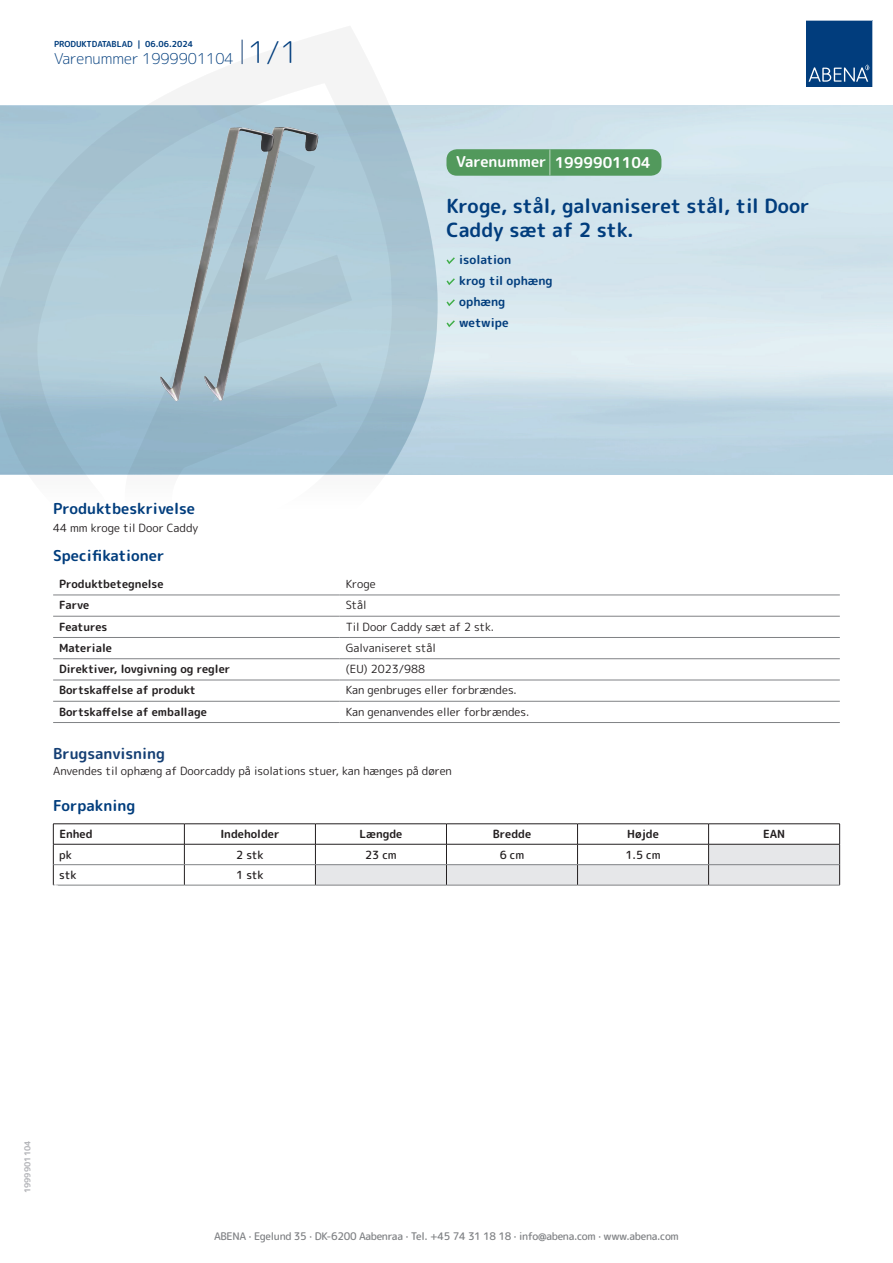
<style>
.page{position:relative;width:893px;height:1263px;background:#fff}
.page>*{position:absolute;margin:0;border:0;box-sizing:border-box;transform-origin:0 0}
.t1{font:700 19.5px/24px "Rounded Mplus 1 c";color:#013d7d}
.t2{font:700 15px "Rounded Mplus 1 c";color:#013d7d}
.t3{font:300 15px "Rounded Mplus 1 c";color:#013d7d}
.t4{font:700 15px "Rounded Mplus 1 c";color:#fff}
.t5{font:700 15px "Rounded Mplus 1 c";color:#153f74}
.t6{font:700 12px/21px "Rounded Mplus 1 c";color:#013d7d}
.t7{font:11.25px "Rounded Mplus 1 c";color:#231f20}
.t8{font:700 11.25px "Rounded Mplus 1 c";color:#231f20}
.t9{font:500 11.25px "Rounded Mplus 1 c";color:#231f20}
.t10{font:500 10.5px "Rounded Mplus 1 c";letter-spacing:-.03em;color:#808285}
.t11{font:700 10.5px "Rounded Mplus 1 c";color:#fff}
.t12{font:700 8.25px "Rounded Mplus 1 c";color:#013d7d}
.t13{font:700 8.25px "Rounded Mplus 1 c";color:#b2b3b7}
.s1{font-size:30px}
.s2{font-size:25.5px}
</style>
<div class="page">
<svg style="left:0;top:26px;width:439px;height:569px"></svg>
<svg style="left:0;top:106px;width:438px;height:368px;background:#a7c4d3"></svg>
<svg style="left:242px;top:40px;width:1px;height:24px"></svg>
<svg style="left:806px;top:20px;width:67px;height:67px;background:#144b86"></svg>
<img style="left:159px;top:127px;width:160px;height:275px">
<hr style="left:53px;top:595px;width:287px;height:1px;background:#808285">
<hr style="left:340px;top:595px;width:500px;height:1px;background:#808285">
<hr style="left:53px;top:616px;width:287px;height:1px;background:#808285">
<hr style="left:340px;top:616px;width:500px;height:1px;background:#808285">
<hr style="left:53px;top:637px;width:287px;height:1px;background:#808285">
<hr style="left:340px;top:637px;width:500px;height:1px;background:#808285">
<hr style="left:53px;top:658px;width:287px;height:1px;background:#808285">
<hr style="left:340px;top:658px;width:500px;height:1px;background:#808285">
<hr style="left:53px;top:680px;width:287px;height:1px;background:#808285">
<hr style="left:340px;top:680px;width:500px;height:1px;background:#808285">
<hr style="left:53px;top:701px;width:287px;height:1px;background:#808285">
<hr style="left:340px;top:701px;width:500px;height:1px;background:#808285">
<hr style="left:53px;top:722px;width:287px;height:1px;background:#808285">
<hr style="left:340px;top:722px;width:500px;height:1px;background:#808285">
<hr style="left:53px;top:823px;width:131px;height:1px;background:#231f20">
<hr style="left:184px;top:823px;width:131px;height:1px;background:#231f20">
<hr style="left:315px;top:823px;width:131px;height:1px;background:#231f20">
<hr style="left:446px;top:823px;width:131px;height:1px;background:#231f20">
<hr style="left:577px;top:823px;width:132px;height:1px;background:#231f20">
<hr style="left:709px;top:823px;width:131px;height:1px;background:#231f20">
<hr style="left:53px;top:844px;width:131px;height:1px;background:#231f20">
<hr style="left:184px;top:844px;width:131px;height:1px;background:#231f20">
<svg style="left:53px;top:824px;width:1px;height:61px"></svg>
<svg style="left:184px;top:824px;width:1px;height:61px"></svg>
<svg style="left:315px;top:824px;width:525px;height:61px"></svg>
<hr style="left:54px;top:864px;width:130px;height:1px;background:#808285">
<hr style="left:184px;top:864px;width:131px;height:1px;background:#808285">
<hr style="left:315px;top:864px;width:131px;height:1px;background:#808285">
<hr style="left:446px;top:864px;width:131px;height:1px;background:#808285">
<hr style="left:577px;top:864px;width:132px;height:1px;background:#808285">
<hr style="left:709px;top:864px;width:130px;height:1px;background:#808285">
<hr style="left:53px;top:885px;width:131px;height:1px;background:#808285">
<hr style="left:184px;top:885px;width:131px;height:1px;background:#808285">
<hr style="left:315px;top:885px;width:131px;height:1px;background:#808285">
<hr style="left:446px;top:885px;width:131px;height:1px;background:#808285">
<hr style="left:577px;top:885px;width:132px;height:1px;background:#808285">
<hr style="left:709px;top:885px;width:131px;height:1px;background:#808285">
<svg style="left:446px;top:257px;width:9px;height:7px"></svg>
<svg style="left:446px;top:278px;width:9px;height:7px"></svg>
<svg style="left:446px;top:299px;width:9px;height:7px"></svg>
<svg style="left:446px;top:320px;width:9px;height:7px"></svg>
<div style="left:446px;top:149px;width:215px;height:27px;background:#52995c;border-radius:10px"></div>
<p class="t12" style="left:54px;top:38px;width:141px">PRODUKTDATABLAD | 06.06.2024</p>
<h2 class="t3" style="left:54px;top:48px;width:246px">Varenummer 1999901104 <span class="s1">1/1</span></h2>
<h2 class="t4" style="left:456px;top:152px;width:196px">Varenummer <span class="s2">|</span> 1999901104</h2>
<h1 class="t1" style="left:446px;top:194px;width:365px">Kroge, stål, galvaniseret stål, til Door<br>Caddy sæt af 2 stk.</h1>
<p class="t6" style="left:459px;top:249px;width:95px">isolation<br>krog til ophæng ophæng wetwipe</p>
<h2 class="t2" style="left:53px;top:498px;width:143px">Produktbeskrivelse</h2>
<p class="t7" style="left:53px;top:520px;width:147px">44 mm kroge til Door Caddy</p>
<h2 class="t2" style="left:53px;top:545px;width:113px">Specifikationer</h2>
<p class="t8" style="left:59px;top:576px;width:106px">Produktbetegnelse</p>
<p class="t7" style="left:346px;top:576px;width:31px">Kroge</p>
<p class="t8" style="left:59px;top:597px;width:32px">Farve</p>
<p class="t7" style="left:346px;top:597px;width:23px">Stål</p>
<p class="t8" style="left:59px;top:618px;width:50px">Features</p>
<p class="t7" style="left:346px;top:618px;width:150px">Til Door Caddy sæt af 2 stk.</p>
<p class="t8" style="left:59px;top:640px;width:54px">Materiale</p>
<p class="t7" style="left:346px;top:640px;width:92px">Galvaniseret stål</p>
<p class="t8" style="left:59px;top:661px;width:173px">Direktiver, lovgivning og regler</p>
<p class="t7" style="left:346px;top:661px;width:81px">(EU) 2023/988</p>
<p class="t8" style="left:59px;top:682px;width:138px">Bortskaffelse af produkt</p>
<p class="t7" style="left:346px;top:682px;width:173px">Kan genbruges eller forbrændes.</p>
<p class="t8" style="left:59px;top:704px;width:149px">Bortskaffelse af emballage</p>
<p class="t7" style="left:346px;top:704px;width:185px">Kan genanvendes eller forbrændes.</p>
<h2 class="t5" style="left:53px;top:743px;width:113px">Brugsanvisning</h2>
<p class="t7" style="left:53px;top:763px;width:400px">Anvendes til ophæng af Doorcaddy på isolations stuer, kan hænges på døren</p>
<h2 class="t2" style="left:53px;top:795px;width:84px">Forpakning</h2>
<p class="t8" style="left:59px;top:826px;width:35px">Enhed</p>
<p class="t8" style="left:220px;top:826px;width:61px">Indeholder</p>
<p class="t8" style="left:359px;top:826px;width:44px">Længde</p>
<p class="t8" style="left:493px;top:826px;width:40px">Bredde</p>
<p class="t8" style="left:627px;top:826px;width:33px">Højde</p>
<p class="t8" style="left:763px;top:826px;width:24px">EAN</p>
<p class="t9" style="left:59px;top:846px;width:14px">pk</p>
<p class="t9" style="left:236px;top:846px;width:29px">2 stk</p>
<p class="t9" style="left:365px;top:846px;width:33px">23 cm</p>
<p class="t9" style="left:500px;top:846px;width:26px">6 cm</p>
<p class="t9" style="left:625px;top:846px;width:37px">1.5 cm</p>
<p class="t9" style="left:59px;top:867px;width:19px">stk</p>
<p class="t9" style="left:236px;top:867px;width:29px">1 stk</p>
<p class="t11" style="left:53px;top:880px;width:7px">*</p>
<p class="t13" style="left:22px;top:1193px;width:54px;rotate:-90deg">1999901104</p>
<p class="t10" style="left:214px;top:1229px;width:466px">ABENA · Egelund 35 · DK-6200 Aabenraa · Tel. +45 74 31 18 18 · info@abena.com · www.abena.com</p>
</div>
